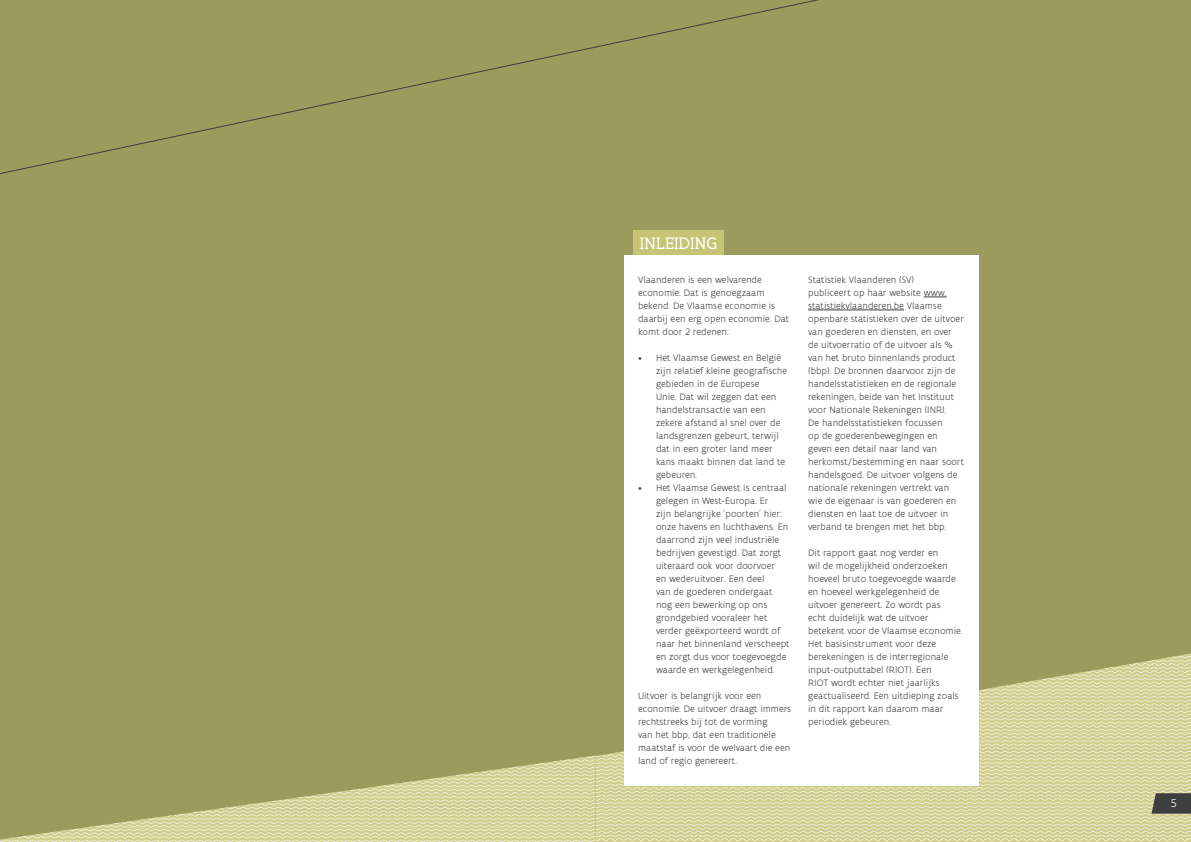
<style>
.page{position:relative;width:1191px;height:842px;background:#9b9b5d}
.page>*{position:absolute;margin:0;border:0;box-sizing:border-box;transform-origin:0 0}
.t1{font:18px "Flanders Art Serif";letter-spacing:.01em;color:#fff}
.t2{font:300 12.3px "Flanders Art Sans";color:#fff}
.Inleiding{font:300 10px/13px "Flanders Art Sans";color:#3e3e3f}
</style>
<div class="page">
<svg style="left:0;top:0;width:819px;height:174px"></svg>
<svg style="left:0;top:652px;width:1191px;height:190px"></svg>
<div style="left:633px;top:230px;width:91px;height:25px;background:#c6c475"></div>
<div style="left:624px;top:255px;width:354px;height:530px;background:#fff"></div>
<svg style="left:923px;top:297px;width:23px;height:1px"></svg>
<hr style="left:808px;top:310px;width:96px;height:1px;background:#3e3e3f">
<p class="t1" style="left:640px;top:233px;width:79px">INLEIDING</p>
<p class="Inleiding" style="left:638px;top:273px;width:153px">Vlaanderen is een welvarende economie. Dat is genoegzaam bekend. De Vlaamse economie is daarbij een erg open economie. Dat komt door 2 redenen:</p>
<p class="Inleiding" style="left:656px;top:351px;width:133px;text-indent:-18px">• Het Vlaamse Gewest en België zijn relatief kleine geografische gebieden in de Europese<br>Unie. Dat wil zeggen dat een handelstransactie van een zekere afstand al snel over de landsgrenzen gebeurt, terwijl dat in een groter land meer kans maakt binnen dat land te gebeuren.</p>
<p class="Inleiding" style="left:656px;top:481px;width:135px;text-indent:-18px">• Het Vlaamse Gewest is centraal gelegen in West-Europa. Er<br>zijn belangrijke ‘poorten’ hier: onze havens en luchthavens. En daarrond zijn veel industriële bedrijven gevestigd. Dat zorgt uiteraard ook voor doorvoer<br>en wederuitvoer. Een deel<br>van de goederen ondergaat nog een bewerking op ons grondgebied vooraleer het verder geëxporteerd wordt of naar het binnenland verscheept en zorgt dus voor toegevoegde waarde en werkgelegenheid.</p>
<p class="Inleiding" style="left:638px;top:689px;width:155px">Uitvoer is belangrijk voor een economie. De uitvoer draagt immers rechtstreeks bij tot de vorming<br>van het bbp, dat een traditionele maatstaf is voor de welvaart die een land of regio genereert.</p>
<p class="Inleiding" style="left:808px;top:273px;width:157px">Statistiek Vlaanderen (SV)<br>publiceert op haar website www. statistiekvlaanderen.be Vlaamse openbare statistieken over de uitvoer van goederen en diensten, en over de uitvoerratio of de uitvoer als % van het bruto binnenlands product (bbp). De bronnen daarvoor zijn de handelsstatistieken en de regionale rekeningen, beide van het Instituut voor Nationale Rekeningen (INR).<br>De handelsstatistieken focussen<br>op de goederenbewegingen en<br>geven een detail naar land van herkomst/bestemming en naar soort handelsgoed. De uitvoer volgens de nationale rekeningen vertrekt van wie de eigenaar is van goederen en diensten en laat toe de uitvoer in verband te brengen met het bbp.</p>
<p class="Inleiding" style="left:808px;top:546px;width:156px">Dit rapport gaat nog verder en<br>wil de mogelijkheid onderzoeken hoeveel bruto toegevoegde waarde en hoeveel werkgelegenheid de uitvoer genereert. Zo wordt pas<br>echt duidelijk wat de uitvoer betekent voor de Vlaamse economie.<br>Het basisinstrument voor deze berekeningen is de interregionale input-outputtabel (RIOT). Een<br>RIOT wordt echter niet jaarlijks geactualiseerd. Een uitdieping zoals in dit rapport kan daarom maar periodiek gebeuren.</p>
<p class="t2" style="left:1171px;top:796px;width:7px">5</p>
</div>
